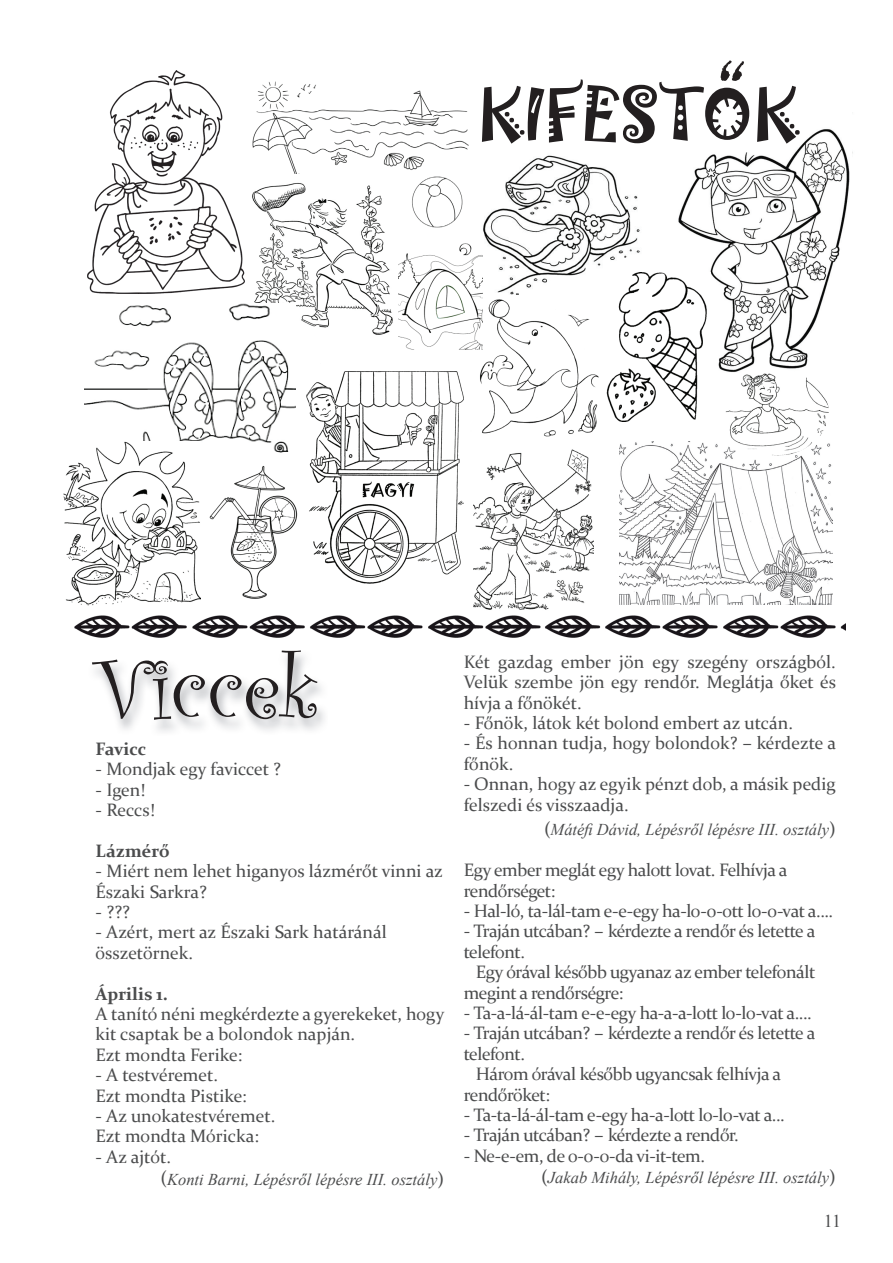
<style>
.page{position:relative;width:893px;height:1263px;background:#fff}
.page>*{position:absolute;margin:0;border:0;box-sizing:border-box;transform-origin:0 0}
.t1{font:90px "Curlz";color:#231f20}
.t2{font:65.85px "Jokerman";color:#231f20}
.t3{font:18px/20.4px "Constantia";letter-spacing:-.01em;color:#4b4c4d}
.t4{font:700 18px "Constantia";color:#4b4c4d}
.t5{font:18px "Times New Roman";color:#4b4c4d}
.t6{font:italic 16.5px "Times New Roman";color:#4b4c4d}
.s1{font-family:"Constantia";font-style:normal;font-size:18px}
</style>
<div class="page">
<img style="left:468px;top:294px;width:131px;height:143px">
<img style="left:252px;top:81px;width:216px;height:147px">
<img style="left:252px;top:174px;width:143px;height:161px">
<img style="left:483px;top:155px;width:162px;height:139px">
<img style="left:678px;top:129px;width:175px;height:243px">
<img style="left:74px;top:599px;width:771px;height:39px">
<img style="left:306px;top:371px;width:158px;height:213px">
<img style="left:88px;top:71px;width:157px;height:222px">
<img style="left:620px;top:441px;width:212px;height:163px">
<img style="left:84px;top:304px;width:211px;height:149px">
<img style="left:64px;top:442px;width:136px;height:165px">
<img style="left:473px;top:449px;width:121px;height:163px">
<img style="left:210px;top:466px;width:87px;height:133px">
<img style="left:604px;top:273px;width:106px;height:149px">
<img style="left:398px;top:243px;width:85px;height:106px">
<img style="left:726px;top:368px;width:103px;height:90px">
<h2 class="t2" style="left:477px;top:68px;width:322px">KIFESTOK<sup>“</sup></h2>
<h1 class="t1" style="left:96px;top:625px;width:224px">Viccek</h1>
<p class="t4" style="left:96px;top:736px;width:52px">Favicc</p>
<p class="t3" style="left:96px;top:758px;width:187px">- Mondjak egy faviccet ?</p>
<p class="t3" style="left:96px;top:778px;width:51px">- Igen!</p>
<p class="t3" style="left:96px;top:799px;width:61px">- Reccs!</p>
<p class="t4" style="left:96px;top:838px;width:76px">Lázmérő</p>
<p class="t3" style="left:96px;top:860px;width:349px">- Miért nem lehet higanyos lázmérőt vinni az<br>Északi Sarkra?</p>
<p class="t3" style="left:96px;top:901px;width:36px">- ???</p>
<p class="t3" style="left:96px;top:921px;width:293px">- Azért, mert az Északi Sark határánál összetörnek.</p>
<p class="t4" style="left:96px;top:981px;width:74px">Április 1.</p>
<p class="t3" style="left:96px;top:1003px;width:350px">A tanító néni megkérdezte a gyerekeket, hogy kit csaptak be a bolondok napján.<br>Ezt mondta Ferike:</p>
<p class="t3" style="left:96px;top:1064px;width:153px">- A testvéremet.<br>Ezt mondta Pistike:</p>
<p class="t3" style="left:96px;top:1105px;width:181px">- Az unokatestvéremet.<br>Ezt mondta Móricka:</p>
<p class="t3" style="left:96px;top:1146px;width:77px">- Az ajtót.</p>
<p class="t6" style="left:160px;top:1167px;width:285px"><span class="s1">(</span>Konti Barni, Lépésről lépésre III. osztály<span class="s1">)</span></p>
<p class="t3" style="left:464px;top:651px;width:374px;text-align:justify">Két gazdag ember jön egy szegény országból.<br>Velük szembe jön egy rendőr. Meglátja őket és hívja a főnökét.</p>
<p class="t3" style="left:464px;top:712px;width:331px">- Főnök, látok két bolond embert az utcán.</p>
<p class="t3" style="left:464px;top:732px;width:374px">- És honnan tudja, hogy bolondok? – kérdezte a főnök.</p>
<p class="t3" style="left:464px;top:773px;width:374px">- Onnan, hogy az egyik pénzt dob, a másik pedig felszedi és visszaadja.</p>
<p class="t6" style="left:544px;top:818px;width:293px"><span class="s1">(</span>Mátéfi Dávid, Lépésről lépésre III. osztály<span class="s1">)</span></p>
<p class="t3" style="left:464px;top:859px;width:325px">Egy ember meglát egy halott lovat. Felhívja a rendőrséget:</p>
<p class="t3" style="left:464px;top:900px;width:371px">- Hal-ló, ta-lál-tam e-e-egy ha-lo-o-ott lo-o-vat a....</p>
<p class="t3" style="left:464px;top:920px;width:353px">- Traján utcában? – kérdezte a rendőr és letette a telefont.</p>
<p class="t3" style="left:464px;top:961px;width:353px;text-indent:12px">Egy órával később ugyanaz az ember telefonált megint a rendőrségre:</p>
<p class="t3" style="left:464px;top:1002px;width:350px">- Ta-a-lá-ál-tam e-e-egy ha-a-a-lott lo-lo-vat a....</p>
<p class="t3" style="left:464px;top:1022px;width:353px">- Traján utcában? – kérdezte a rendőr és letette a</p>
<p class="t3" style="left:464px;top:1042px;width:63px">telefont.</p>
<p class="t3" style="left:476px;top:1063px;width:307px">Három órával később ugyancsak felhívja a</p>
<p class="t3" style="left:464px;top:1083px;width:88px">rendőröket:</p>
<p class="t3" style="left:464px;top:1104px;width:323px">- Ta-ta-lá-ál-tam e-egy ha-a-lott lo-lo-vat a...</p>
<p class="t3" style="left:464px;top:1124px;width:277px">- Traján utcában? – kérdezte a rendőr.</p>
<p class="t3" style="left:464px;top:1144px;width:243px">- Ne-e-em, de o-o-o-da vi-it-tem.</p>
<p class="t6" style="left:541px;top:1166px;width:296px"><span class="s1">(</span>Jakab Mihály, Lépésről lépésre III. osztály<span class="s1">)</span></p>
<p class="t5" style="left:824px;top:1208px;width:19px">11</p>
</div>
